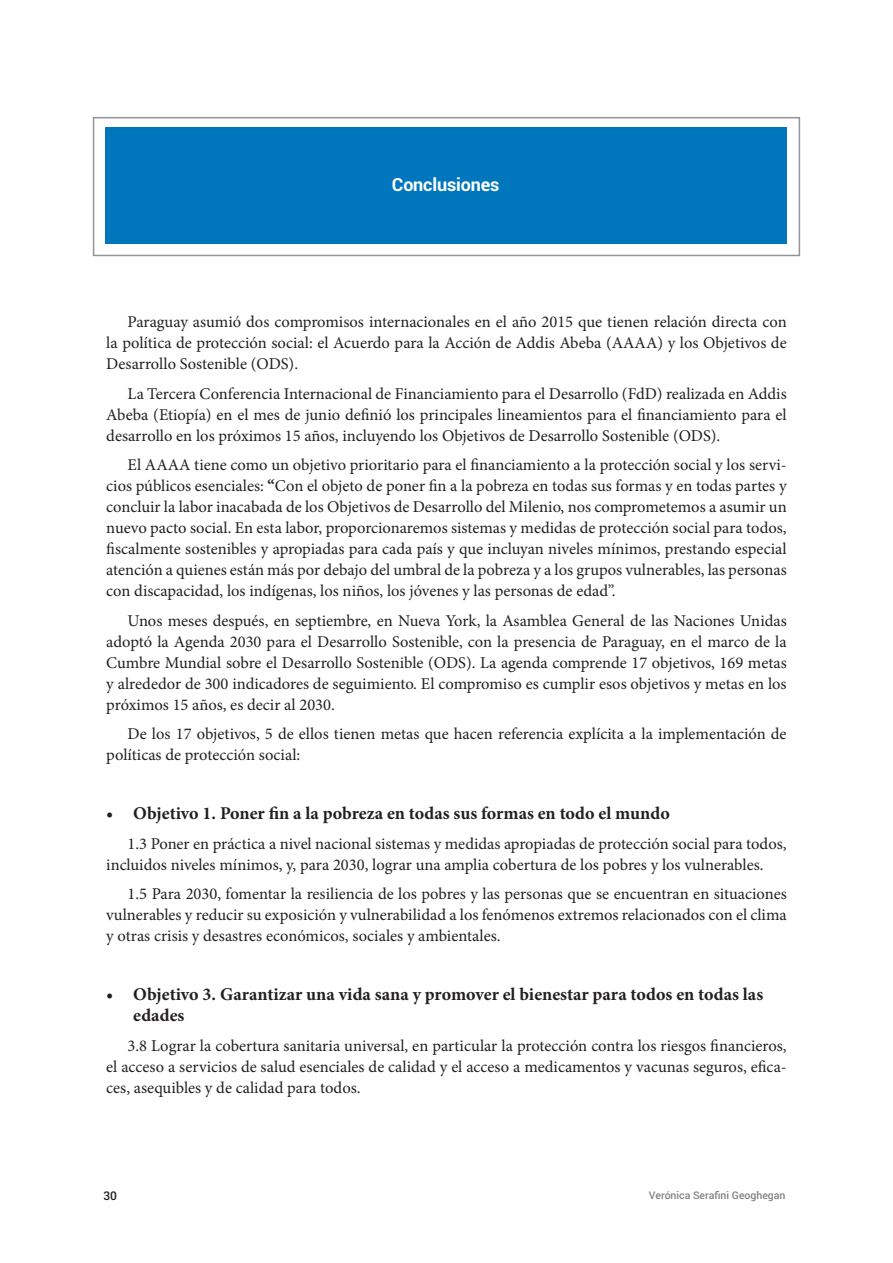
<style>
.page{position:relative;width:893px;height:1263px;background:#fff}
.page>*{position:absolute;margin:0;border:0;box-sizing:border-box;transform-origin:0 0}
.t1{font:700 18px/21px "Minion Pro";color:#231f20}
.t2{font:700 18px "Roboto";letter-spacing:-.01em;color:#fff}
.t3{font:16.5px/21px "Minion Pro";color:#231f20;text-align:justify}
.t4{font:500 12px "Roboto";color:#231f20}
.t5{font:500 10.5px "Roboto";color:#808180}
.s1{font-weight:700}
</style>
<div class="page">
<div style="left:105px;top:127px;width:681px;height:117px;background:#0077bd"></div>
<div style="left:93px;top:117px;width:707px;height:139px;border:2px solid #939598"></div>
<p class="t2" style="left:392px;top:172px;width:109px">Conclusiones</p>
<p class="t3" style="left:106px;top:311px;width:682px;text-indent:21px">Paraguay asumió dos compromisos internacionales en el año 2015 que tienen relación directa con la política de protección social: el Acuerdo para la Acción de Addis Abeba (AAAA) y los Objetivos de Desarrollo Sostenible (ODS).</p>
<p class="t3" style="left:106px;top:383px;width:682px;text-indent:21px">La Tercera Conferencia Internacional de Financiamiento para el Desarrollo (FdD) realizada en Addis Abeba (Etiopía) en el mes de junio definió los principales lineamientos para el financiamiento para el desarrollo en los próximos 15 años, incluyendo los Objetivos de Desarrollo Sostenible (ODS).</p>
<p class="t3" style="left:106px;top:455px;width:682px;text-indent:21px">El AAAA tiene como un objetivo prioritario para el financiamiento a la protección social y los servi&shy;cios públicos esenciales: <span class="s1">“</span>Con el objeto de poner fin a la pobreza en todas sus formas y en todas partes y concluir la labor inacabada de los Objetivos de Desarrollo del Milenio, nos comprometemos a asumir un nuevo pacto social. En esta labor, proporcionaremos sistemas y medidas de protección social para todos, fiscalmente sostenibles y apropiadas para cada país y que incluyan niveles mínimos, prestando especial atención a quienes están más por debajo del umbral de la pobreza y a los grupos vulnerables, las personas con discapacidad, los indígenas, los niños, los jóvenes y las personas de edad”.</p>
<p class="t3" style="left:106px;top:610px;width:682px;text-indent:21px">Unos meses después, en septiembre, en Nueva York, la Asamblea General de las Naciones Unidas adoptó la Agenda 2030 para el Desarrollo Sostenible, con la presencia de Paraguay, en el marco de la Cumbre Mundial sobre el Desarrollo Sostenible (ODS). La agenda comprende 17 objetivos, 169 metas y alrededor de 300 indicadores de seguimiento. El compromiso es cumplir esos objetivos y metas en los próximos 15 años, es decir al 2030.</p>
<p class="t3" style="left:106px;top:724px;width:682px;text-indent:21px">De los 17 objetivos, 5 de ellos tienen metas que hacen referencia explícita a la implementación de políticas de protección social:</p>
<p class="t1" style="left:106px;top:803px;width:565px">• Objetivo 1. Poner fin a la pobreza en todas sus formas en todo el mundo</p>
<p class="t3" style="left:106px;top:833px;width:682px;text-indent:21px">1.3 Poner en práctica a nivel nacional sistemas y medidas apropiadas de protección social para todos, incluidos niveles mínimos, y, para 2030, lograr una amplia cobertura de los pobres y los vulnerables.</p>
<p class="t3" style="left:106px;top:884px;width:682px;text-indent:21px">1.5 Para 2030, fomentar la resiliencia de los pobres y las personas que se encuentran en situaciones vulnerables y reducir su exposición y vulnerabilidad a los fenómenos extremos relacionados con el clima y otras crisis y desastres económicos, sociales y ambientales.</p>
<p class="t1" style="left:133px;top:984px;width:631px;text-indent:-27px">• Objetivo 3. Garantizar una vida sana y promover el bienestar para todos en todas las edades</p>
<p class="t3" style="left:106px;top:1035px;width:682px;text-indent:21px">3.8 Lograr la cobertura sanitaria universal, en particular la protección contra los riesgos financieros, el acceso a servicios de salud esenciales de calidad y el acceso a medicamentos y vacunas seguros, efica&shy;ces, asequibles y de calidad para todos.</p>
<p class="t4" style="left:103px;top:1187px;width:15px">30</p>
<p class="t5" style="left:649px;top:1187px;width:138px">Verónica Serafini Geoghegan</p>
</div>
